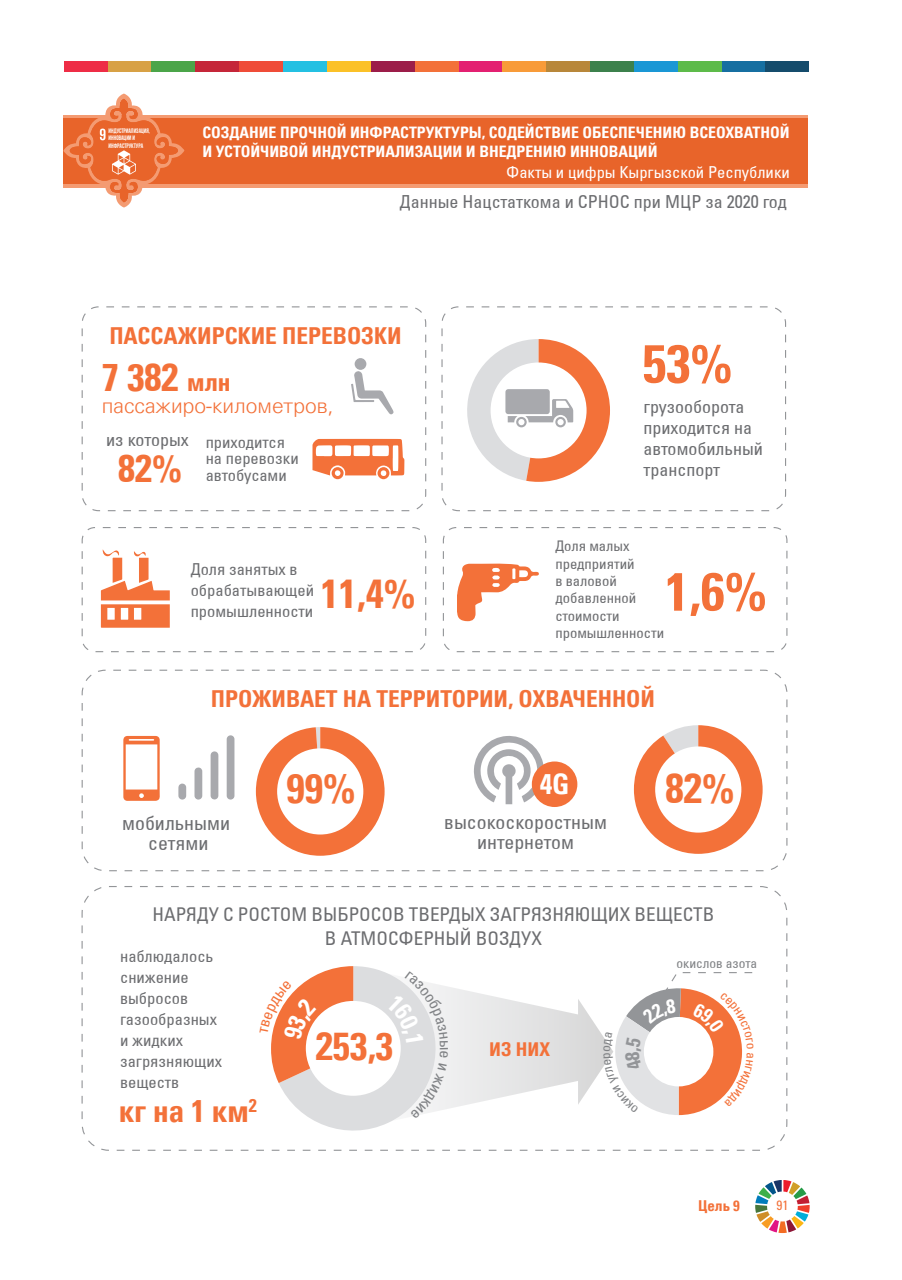
<style>
.page{position:relative;width:902px;height:1280px;background:#fff}
.page>*{position:absolute;margin:0;border:0;box-sizing:border-box;transform-origin:0 0}
.t1{font:53.7px "Univers LTCYR 67 Bold Cond";color:#f37139}
.t2{font:41.25px "Univers LTCYR 67 Bold Cond";color:#f37139}
.t3{font:40.35px "Univers LTCYR 67 Bold Cond";color:#f37139}
.t4{font:38.7px "Univers LTCYR 67 Bold Cond";color:#f37139}
.t5{font:38.4px "Univers LTCYR 67 Bold Cond";color:#f37139}
.t6{font:38.1px "Univers LTCYR 67 Bold Cond";color:#f37139}
.t7{font:31.2px "Univers LTCYR 67 Bold Cond";color:#f37139}
.t8{font:28.35px "Univers LTCYR 67 Bold Cond";color:#fff}
.t9{font:23.4px "Univers LTCYR 67 Bold Cond";color:#f37139}
.t10{font:300 21px "Univers LTCYR 45";color:#f37139}
.t11{font:condensed 19.8px/19.8px "Univers LTCYR 57";color:#6c6d70;text-align:center}
.t12{font:condensed 19.05px/24.2px "Univers LTCYR 57";color:#6c6d70;text-align:center}
.t13{font:19.05px "Univers LTCYR 67 Bold Cond";color:#f37139}
.t14{font:condensed 18px/21px "Univers LTCYR 57";color:#6c6d70}
.t15{font:condensed 16.5px/21px "Univers LTCYR 57";color:#6c6d70}
.t16{font:condensed 16.5px "Univers LTCYR 57";color:#fff}
.t17{font:15.75px/18.9px "Univers LTCYR 67 Bold Cond";color:#fff}
.t18{font:15px "Univers LTCYR 67 Bold Cond";color:#f37139}
.t19{font:condensed 14.7px/17.4px "Univers LTCYR 57";color:#6c6d70}
.t20{font:condensed 13.5px "Univers LTCYR 57";color:#808285}
.t21{font:condensed 13.5px "Univers LTCYR 57";color:#f37139}
.t22{font:700 6.6px/7.1px "Bebas Neue";color:#fff;scale:.93 1}
.s1{font-size:25.5px}
</style>
<div class="page">
<svg style="left:755px;top:1180px;width:54px;height:53px"></svg>
<div style="left:546px;top:62px;width:44px;height:10px;background:#b8873a"></div>
<div style="left:108px;top:62px;width:43px;height:10px;background:#d8a145"></div>
<div style="left:371px;top:62px;width:43px;height:10px;background:#9c1d49"></div>
<div style="left:239px;top:62px;width:44px;height:10px;background:#ef4c38"></div>
<div style="left:721px;top:62px;width:44px;height:10px;background:#166fa1"></div>
<div style="left:195px;top:62px;width:44px;height:10px;background:#c52639"></div>
<div style="left:458px;top:62px;width:44px;height:10px;background:#e32071"></div>
<div style="left:765px;top:62px;width:44px;height:10px;background:#154c6c"></div>
<div style="left:327px;top:62px;width:44px;height:10px;background:#fbc128"></div>
<div style="left:502px;top:62px;width:44px;height:10px;background:#f89b39"></div>
<div style="left:590px;top:62px;width:44px;height:10px;background:#3c814c"></div>
<div style="left:283px;top:62px;width:44px;height:10px;background:#24c0e2"></div>
<div style="left:633px;top:62px;width:44px;height:10px;background:#1a97d5"></div>
<div style="left:677px;top:62px;width:44px;height:10px;background:#5dbb4a"></div>
<div style="left:414px;top:62px;width:44px;height:10px;background:#f37139"></div>
<div style="left:151px;top:62px;width:44px;height:10px;background:#4ba549"></div>
<div style="left:64px;top:62px;width:44px;height:10px;background:#ee2d46"></div>
<svg style="left:184px;top:115px;width:623px;height:72px;background:#f29367"></svg>
<div style="left:63px;top:119px;width:744px;height:65px;background:#e8642a"></div>
<svg style="left:634px;top:725px;width:128px;height:129px"></svg>
<div style="left:82px;top:306px;width:344px;height:205px;border:1px dashed #939598;border-radius:16px"></div>
<div style="left:82px;top:527px;width:344px;height:125px;border:1px dashed #939598;border-radius:13px"></div>
<div style="left:82px;top:670px;width:705px;height:201px;border:1px dashed #939598;border-radius:23px"></div>
<div style="left:443px;top:527px;width:344px;height:125px;border:1px dashed #939598;border-radius:13px"></div>
<div style="left:441px;top:306px;width:345px;height:205px;border:1px dashed #939598;border-radius:16px"></div>
<svg style="left:123px;top:736px;width:37px;height:65px"></svg>
<div style="left:354px;top:358px;width:12px;height:12px;background:#a8a9ad;border-radius:50%"></div>
<svg style="left:351px;top:371px;width:42px;height:43px"></svg>
<svg style="left:312px;top:439px;width:92px;height:40px"></svg>
<svg style="left:467px;top:339px;width:143px;height:143px"></svg>
<svg style="left:457px;top:563px;width:81px;height:58px"></svg>
<svg style="left:474px;top:736px;width:70px;height:68px"></svg>
<svg style="left:227px;top:735px;width:7px;height:65px"></svg>
<svg style="left:210px;top:751px;width:8px;height:49px"></svg>
<svg style="left:194px;top:767px;width:8px;height:33px"></svg>
<svg style="left:178px;top:783px;width:8px;height:17px"></svg>
<div style="left:531px;top:761px;width:46px;height:46px;background:#f37139;border-radius:50%"></div>
<div style="left:256px;top:727px;width:128px;height:129px;background:#f37139;border-radius:64px"></div>
<div style="left:277px;top:748px;width:86px;height:86px;background:#fff;border-radius:50%"></div>
<div style="left:655px;top:746px;width:86px;height:87px;background:#fff;border-radius:50%"></div>
<svg style="left:101px;top:549px;width:69px;height:79px"></svg>
<svg style="left:63px;top:94px;width:121px;height:114px"></svg>
<svg style="left:271px;top:966px;width:482px;height:165px"></svg>
<p class="t22" style="left:109px;top:127px;width:46px">индустриализация, инновации и инфраструктура</p>
<p class="t17" style="left:202px;top:122px;width:588px">СОЗДАНИЕ ПРОЧНОЙ ИНФРАСТРУКТУРЫ, СОДЕЙСТВИЕ ОБЕСПЕЧЕНИЮ ВСЕОХВАТНОЙ<br>И УСТОЙЧИВОЙ ИНДУСТРИАЛИЗАЦИИ И ВНЕДРЕНИЮ ИННОВАЦИЙ</p>
<p class="t16" style="left:506px;top:161px;width:285px">Факты и цифры Кыргызской Республики</p>
<p class="t14" style="left:400px;top:190px;width:388px">Данные Нацстаткома и СРНОС при МЦР за 2020 год</p>
<h3 class="t9" style="left:109px;top:321px;width:294px">ПАССАЖИРСКИЕ ПЕРЕВОЗКИ</h3>
<h3 class="t5" style="left:102px;top:354px;width:130px">7 382 <span class="s1">млн</span></h3>
<p class="t10" style="left:102px;top:392px;width:233px">пассажиро-километров,</p>
<p class="t14" style="left:106px;top:428px;width:84px">из которых</p>
<p class="t15" style="left:206px;top:433px;width:95px;line-height:16.5px">приходится на перевозки автобусами</p>
<h3 class="t6" style="left:118px;top:445px;width:65px">82%</h3>
<h1 class="t1" style="left:642px;top:331px;width:91px">53%</h1>
<p class="t14" style="left:643px;top:396px;width:121px">грузооборота приходится на автомобильный транспорт</p>
<p class="t15" style="left:191px;top:558px;width:125px">Доля занятых в обрабатывающей промышленности</p>
<p class="t19" style="left:555px;top:537px;width:110px">Доля малых предприятий<br>в валовой добавленной стоимости промышленности</p>
<h3 class="t3" style="left:321px;top:569px;width:96px">11,4%</h3>
<h1 class="t1" style="left:665px;top:559px;width:103px">1,6%</h1>
<h3 class="t9" style="left:211px;top:684px;width:445px">ПРОЖИВАЕТ НА ТЕРРИТОРИИ, ОХВАЧЕННОЙ</h3>
<h3 class="t8" style="left:539px;top:766px;width:31px">4G</h3>
<h2 class="t2" style="left:286px;top:763px;width:70px">99%</h2>
<h2 class="t2" style="left:665px;top:763px;width:70px">82%</h2>
<p class="t11" style="left:122px;top:813px;width:109px">мобильными сетями</p>
<p class="t11" style="left:444px;top:811px;width:164px">высокоскоростным интернетом</p>
<p class="t12" style="left:152px;top:901px;width:563px">НАРЯДУ С РОСТОМ ВЫБРОСОВ ТВЕРДЫХ ЗАГРЯЗНЯЮЩИХ ВЕЩЕСТВ<br>В АТМОСФЕРНЫЙ ВОЗДУХ</p>
<p class="t15" style="left:120px;top:945px;width:104px">наблюдалось снижение выбросов газообразных и жидких загрязняющих веществ</p>
<h3 class="t7" style="left:119px;top:1092px;width:140px">кг на 1 км<sup>2</sup></h3>
<p class="t20" style="left:676px;top:955px;width:82px">окислов азота</p>
<h3 class="t4" style="left:315px;top:1022px;width:79px">253,3</h3>
<p class="t13" style="left:489px;top:1037px;width:62px">ИЗ НИХ</p>
<p class="t18" style="left:698px;top:1197px;width:43px">Цель 9</p>
<p class="t21" style="left:776px;top:1197px;width:13px">91</p>
</div>
